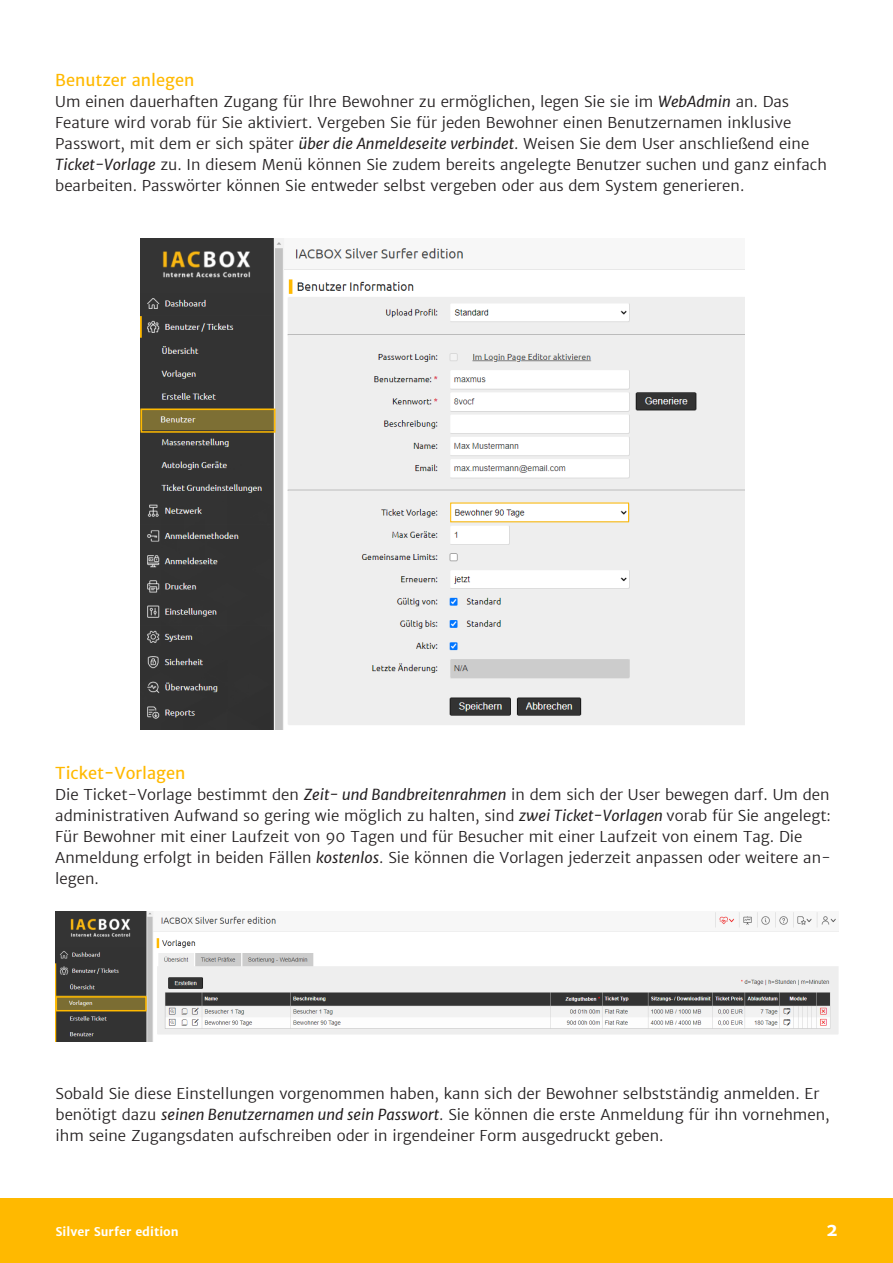
<style>
.page{position:relative;width:893px;height:1263px;background:#fff}
.page>*{position:absolute;margin:0;border:0;box-sizing:border-box;transform-origin:0 0}
.Text{font:700 18px "Merriweather Sans";color:#fff}
.t1{font:16.5px "Merriweather Sans";color:#ffb900}
.t2{font:300 15px/21px "Merriweather Sans";color:#231f20}
.Text-2{font:700 12px "Merriweather Sans";color:#fff}
.s1{font-weight:400;font-style:italic}
</style>
<div class="page">
<div style="left:0;top:1198px;width:893px;height:65px;background:#ffb900"></div>
<img style="left:56px;top:912px;width:782px;height:130px">
<div style="left:56px;top:996px;width:91px;height:15px;border:2px solid #ffb900"></div>
<img style="left:141px;top:238px;width:604px;height:491px">
<div style="left:141px;top:409px;width:135px;height:24px;border:2px solid #ffb900"></div>
<p class="t1" style="left:55px;top:70px;width:141px">Benutzer anlegen</p>
<p class="t2" style="left:55px;top:91px;width:773px">Um einen dauerhaften Zugang für Ihre Bewohner zu ermöglichen, legen Sie sie im <span class="s1">WebAdmin</span> an. Das Feature wird vorab für Sie aktiviert. Vergeben Sie für jeden Bewohner einen Benutzernamen inklusive Passwort, mit dem er sich später <span class="s1">über die Anmeldeseite verbindet</span>. Weisen Sie dem User anschließend eine <span class="s1">Ticket-Vorlage</span> zu. In diesem Menü können Sie zudem bereits angelegte Benutzer suchen und ganz einfach bearbeiten. Passwörter können Sie entweder selbst vergeben oder aus dem System generieren.</p>
<p class="t1" style="left:55px;top:763px;width:132px">Ticket-Vorlagen</p>
<p class="t2" style="left:55px;top:784px;width:777px">Die Ticket-Vorlage bestimmt den <span class="s1">Zeit- und Bandbreitenrahmen</span> in dem sich der User bewegen darf. Um den administrativen Aufwand so gering wie möglich zu halten, sind <span class="s1">zwei Ticket-Vorlagen</span> vorab für Sie angelegt:<br>Für Bewohner mit einer Laufzeit von 90 Tagen und für Besucher mit einer Laufzeit von einem Tag. Die Anmeldung erfolgt in beiden Fällen <span class="s1">kostenlos</span>. Sie können die Vorlagen jederzeit anpassen oder weitere an&shy;legen.</p>
<p class="t2" style="left:56px;top:1083px;width:765px">Sobald Sie diese Einstellungen vorgenommen haben, kann sich der Bewohner selbstständig anmelden. Er</p>
<p class="t2" style="left:56px;top:1104px;width:775px">benötigt dazu <span class="s1">seinen Benutzernamen und sein Passwort</span>. Sie können die erste Anmeldung für ihn vornehmen, ihm seine Zugangsdaten aufschreiben oder in irgendeiner Form ausgedruckt geben.</p>
<p class="Text-2" style="left:56px;top:1224px;width:125px">Silver Surfer edition</p>
<p class="Text" style="left:826px;top:1219px;width:13px">2</p>
</div>
